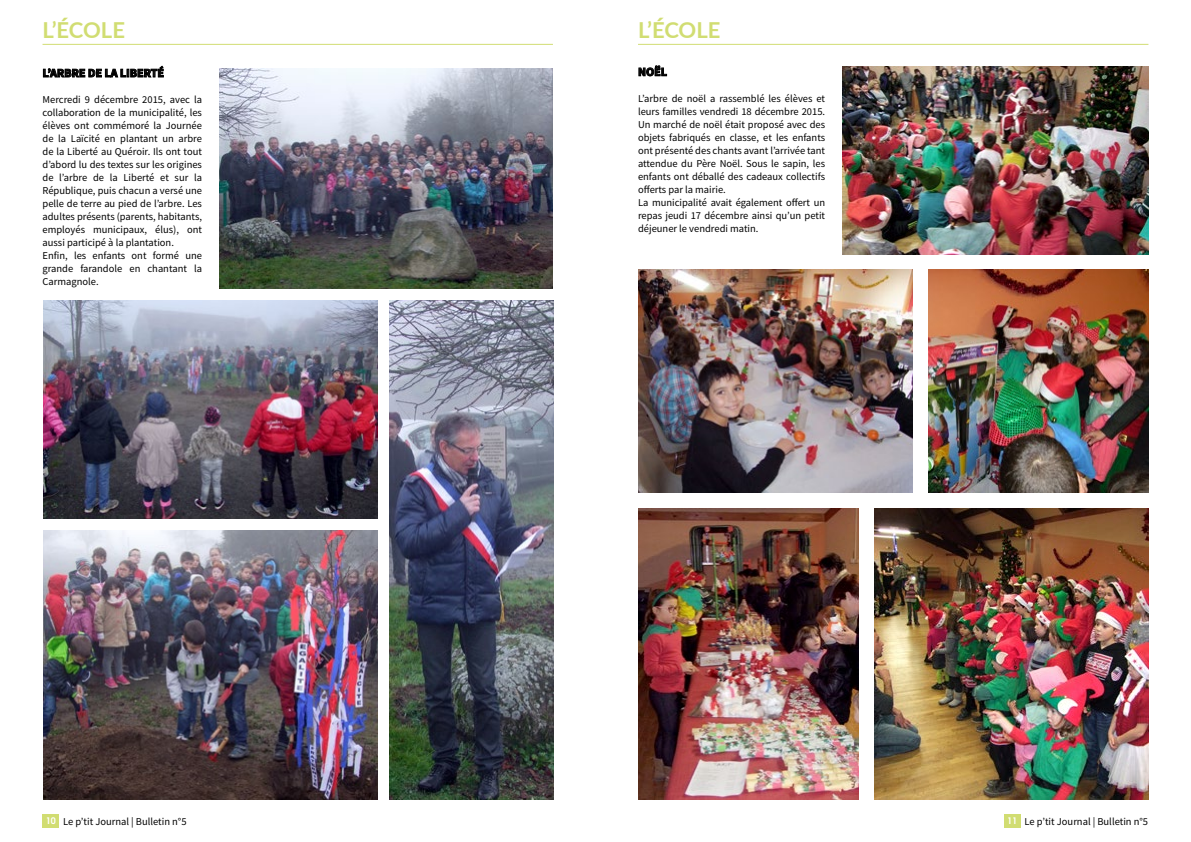
<style>
.page{position:relative;width:1191px;height:842px;background:#fff}
.page>*{position:absolute;margin:0;border:0;box-sizing:border-box;transform-origin:0 0}
.t1{font:700 22px "Lato";letter-spacing:-.01em;color:#d1dd72}
.t2{font:700 12px "Source Sans Pro";color:#000}
.t3{font:10.5px/13px "Source Sans Pro";color:#000}
.s1{font-family:"Te X Gyre Adventor";font-weight:700;font-size:9px;color:#fff}
</style>
<div class="page">
<div style="left:43px;top:814px;width:16px;height:13px;background:#d1dd72"></div>
<div style="left:1004px;top:814px;width:16px;height:13px;background:#d1dd72"></div>
<hr style="left:638px;top:44px;width:510px;height:1px;background:#d1dd72">
<svg style="left:639px;top:66px;width:28px;height:10px"></svg>
<img style="left:842px;top:67px;width:306px;height:188px">
<img style="left:638px;top:270px;width:274px;height:222px">
<img style="left:874px;top:508px;width:274px;height:291px">
<img style="left:638px;top:508px;width:220px;height:291px">
<img style="left:928px;top:270px;width:220px;height:222px">
<hr style="left:43px;top:44px;width:510px;height:1px;background:#d1dd72">
<svg style="left:43px;top:66px;width:121px;height:11px"></svg>
<img style="left:219px;top:68px;width:334px;height:220px">
<img style="left:43px;top:301px;width:334px;height:217px">
<img style="left:389px;top:301px;width:164px;height:498px">
<img style="left:43px;top:530px;width:334px;height:269px">
<h1 class="t1" style="left:43px;top:14px;width:84px">L’ÉCOLE</h1>
<p class="t2" style="left:43px;top:65px;width:123px">L’ARBRE DE LA LIBERTÉ</p>
<p class="t3" style="left:43px;top:93px;width:161px">Mercredi 9 décembre 2015, avec la collaboration de la municipalité, les élèves ont commémoré la Journée de la Laïcité en plantant un arbre de la Liberté au Quéroir. Ils ont tout d’abord lu des textes sur les origines de l’arbre de la Liberté et sur la République, puis chacun a versé une pelle de terre au pied de l’arbre. Les adultes présents (parents, habitants, employés municipaux, élus), ont aussi participé à la plantation.<br>Enfin, les enfants ont formé une grande farandole en chantant la Carmagnole.</p>
<h1 class="t1" style="left:638px;top:14px;width:84px">L’ÉCOLE</h1>
<p class="t2" style="left:638px;top:64px;width:30px">NOËL</p>
<p class="t3" style="left:638px;top:92px;width:189px">L’arbre de noël a rassemblé les élèves et leurs familles vendredi 18 décembre 2015.<br>Un marché de noël était proposé avec des objets fabriqués en classe, et les enfants ont présenté des chants avant l’arrivée tant attendue du Père Noël. Sous le sapin, les enfants ont déballé des cadeaux collectifs offerts par la mairie.<br>La municipalité avait également offert un repas jeudi 17 décembre ainsi qu’un petit déjeuner le vendredi matin.</p>
<p class="t3" style="left:46px;top:815px;width:142px"><span class="s1">10</span> Le p’tit Journal | Bulletin n°5</p>
<p class="t3" style="left:1007px;top:815px;width:142px"><span class="s1">11</span> Le p’tit Journal | Bulletin n°5</p>
</div>
